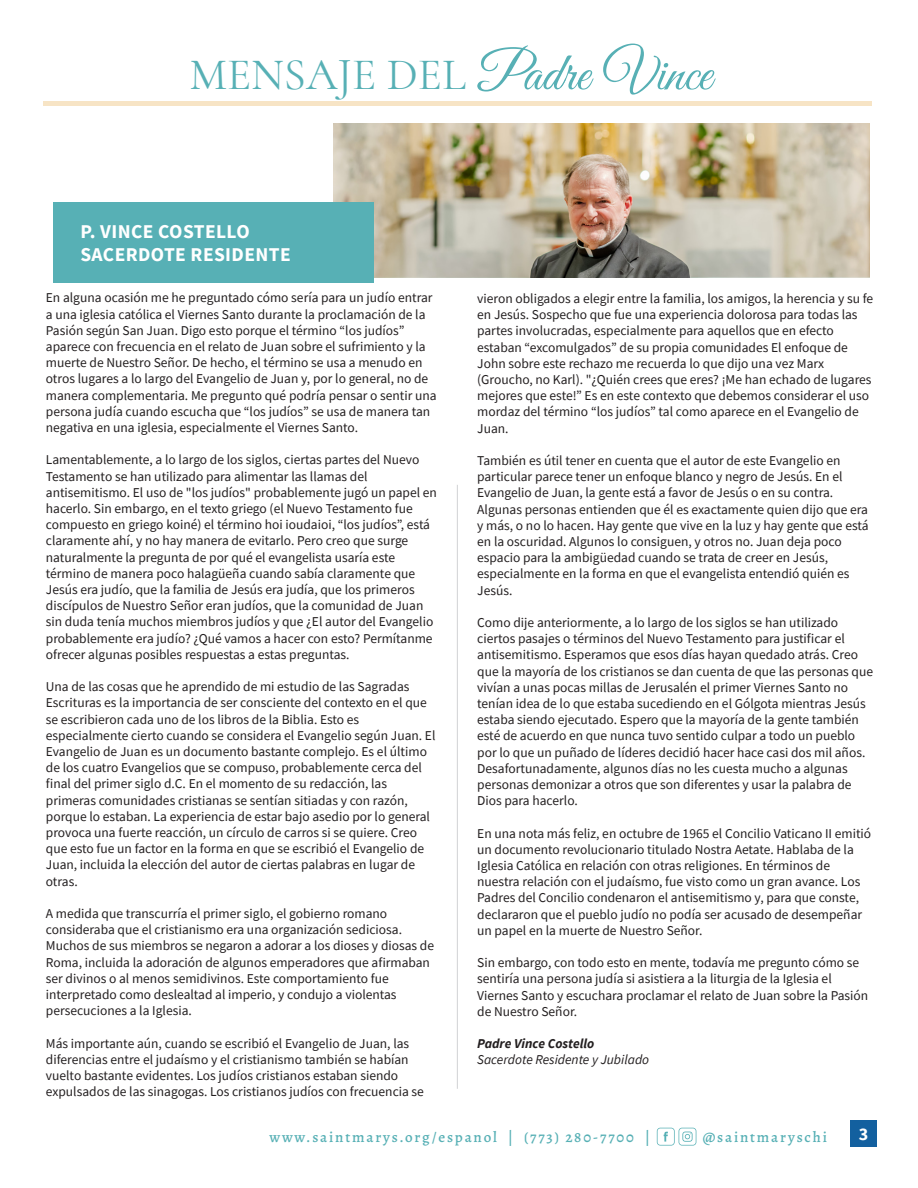
<style>
.page{position:relative;width:918px;height:1188px;background:#fff}
.page>*{position:absolute;margin:0;border:0;box-sizing:border-box;transform-origin:0 0}
.Main_Body_Text_138e6{font:45px "Cormorant";color:#57b0b5}
.Headline_2_White_Bol{font:700 19.5px "Source Sans Pro";letter-spacing:.02em;color:#fff}
.Page_Number{font:700 18px "Source Sans Pro";color:#fff}
.Footer_Right{font:500 15px "Alegreya";letter-spacing:.12em;color:#57b0b5}
.Subheader_2_Blue{font:13.5px/16.2px "Source Sans Pro";color:#231f20}
.Subheader_2_Blue-2{font:italic 13.5px "Source Sans Pro";color:#231f20}
.Subheader_2_Blue-3{font:italic 700 13.5px "Source Sans Pro";color:#231f20}
.s1{font-family:"Great Vibes";font-size:54px}
</style>
<div class="page">
<img style="left:333px;top:124px;width:536px;height:153px">
<div style="left:850px;top:1120px;width:27px;height:27px;background:#13609f"></div>
<svg style="left:657px;top:1128px;width:39px;height:18px"></svg>
<div style="left:54px;top:202px;width:320px;height:81px;background:#57b0b5"></div>
<hr style="left:457px;top:485px;width:1px;height:604px;background:#d1d2d4">
<hr style="left:43px;top:101px;width:829px;height:4px;background:#f7e4c5">
<p class="Main_Body_Text_138e6" style="left:189px;top:48px;width:524px">MENSAJE DEL <span class="s1">Padre Vince</span></p>
<p class="Headline_2_White_Bol" style="left:80px;top:218px;width:171px">P. VINCE COSTELLO</p>
<p class="Headline_2_White_Bol" style="left:80px;top:241px;width:212px">SACERDOTE RESIDENTE</p>
<p class="Subheader_2_Blue" style="left:46px;top:290px;width:392px">En alguna ocasión me he preguntado cómo sería para un judío entrar a una iglesia católica el Viernes Santo durante la proclamación de la Pasión según San Juan. Digo esto porque el término “los judíos” aparece con frecuencia en el relato de Juan sobre el sufrimiento y la muerte de Nuestro Señor. De hecho, el término se usa a menudo en otros lugares a lo largo del Evangelio de Juan y, por lo general, no de manera complementaria. Me pregunto qué podría pensar o sentir una persona judía cuando escucha que “los judíos” se usa de manera tan negativa en una iglesia, especialmente el Viernes Santo.</p>
<p class="Subheader_2_Blue" style="left:46px;top:452px;width:393px">Lamentablemente, a lo largo de los siglos, ciertas partes del Nuevo Testamento se han utilizado para alimentar las llamas del antisemitismo. El uso de "los judíos" probablemente jugó un papel en hacerlo. Sin embargo, en el texto griego (el Nuevo Testamento fue compuesto en griego koiné) el término hoi ioudaioi, “los judíos”, está claramente ahí, y no hay manera de evitarlo. Pero creo que surge naturalmente la pregunta de por qué el evangelista usaría este término de manera poco halagüeña cuando sabía claramente que Jesús era judío, que la familia de Jesús era judía, que los primeros discípulos de Nuestro Señor eran judíos, que la comunidad de Juan sin duda tenía muchos miembros judíos y que ¿El autor del Evangelio probablemente era judío? ¿Qué vamos a hacer con esto? Permítanme ofrecer algunas posibles respuestas a estas preguntas.</p>
<p class="Subheader_2_Blue" style="left:46px;top:679px;width:391px">Una de las cosas que he aprendido de mi estudio de las Sagradas Escrituras es la importancia de ser consciente del contexto en el que se escribieron cada uno de los libros de la Biblia. Esto es especialmente cierto cuando se considera el Evangelio según Juan. El Evangelio de Juan es un documento bastante complejo. Es el último de los cuatro Evangelios que se compuso, probablemente cerca del final del primer siglo d.C. En el momento de su redacción, las primeras comunidades cristianas se sentían sitiadas y con razón, porque lo estaban. La experiencia de estar bajo asedio por lo general provoca una fuerte reacción, un círculo de carros si se quiere. Creo que esto fue un factor en la forma en que se escribió el Evangelio de Juan, incluida la elección del autor de ciertas palabras en lugar de otras.</p>
<p class="Subheader_2_Blue" style="left:46px;top:905px;width:390px">A medida que transcurría el primer siglo, el gobierno romano consideraba que el cristianismo era una organización sediciosa.<br>Muchos de sus miembros se negaron a adorar a los dioses y diosas de Roma, incluida la adoración de algunos emperadores que afirmaban ser divinos o al menos semidivinos. Este comportamiento fue interpretado como deslealtad al imperio, y condujo a violentas persecuciones a la Iglesia.</p>
<p class="Subheader_2_Blue" style="left:46px;top:1035px;width:380px">Más importante aún, cuando se escribió el Evangelio de Juan, las diferencias entre el judaísmo y el cristianismo también se habían vuelto bastante evidentes. Los judíos cristianos estaban siendo expulsados de las sinagogas. Los cristianos judíos con frecuencia se</p>
<p class="Subheader_2_Blue" style="left:477px;top:290px;width:398px">vieron obligados a elegir entre la familia, los amigos, la herencia y su fe en Jesús. Sospecho que fue una experiencia dolorosa para todas las partes involucradas, especialmente para aquellos que en efecto estaban “excomulgados” de su propia comunidades El enfoque de John sobre este rechazo me recuerda lo que dijo una vez Marx (Groucho, no Karl). "¿Quién crees que eres? ¡Me han echado de lugares mejores que este!” Es en este contexto que debemos considerar el uso mordaz del término “los judíos” tal como aparece en el Evangelio de Juan.</p>
<p class="Subheader_2_Blue" style="left:477px;top:452px;width:393px">También es útil tener en cuenta que el autor de este Evangelio en particular parece tener un enfoque blanco y negro de Jesús. En el Evangelio de Juan, la gente está a favor de Jesús o en su contra.<br>Algunas personas entienden que él es exactamente quien dijo que era y más, o no lo hacen. Hay gente que vive en la luz y hay gente que está en la oscuridad. Algunos lo consiguen, y otros no. Juan deja poco espacio para la ambigüedad cuando se trata de creer en Jesús, especialmente en la forma en que el evangelista entendió quién es Jesús.</p>
<p class="Subheader_2_Blue" style="left:477px;top:614px;width:397px">Como dije anteriormente, a lo largo de los siglos se han utilizado ciertos pasajes o términos del Nuevo Testamento para justificar el antisemitismo. Esperamos que esos días hayan quedado atrás. Creo que la mayoría de los cristianos se dan cuenta de que las personas que vivían a unas pocas millas de Jerusalén el primer Viernes Santo no tenían idea de lo que estaba sucediendo en el Gólgota mientras Jesús estaba siendo ejecutado. Espero que la mayoría de la gente también esté de acuerdo en que nunca tuvo sentido culpar a todo un pueblo por lo que un puñado de líderes decidió hacer hace casi dos mil años.<br>Desafortunadamente, algunos días no les cuesta mucho a algunas personas demonizar a otros que son diferentes y usar la palabra de Dios para hacerlo.</p>
<p class="Subheader_2_Blue" style="left:477px;top:825px;width:396px">En una nota más feliz, en octubre de 1965 el Concilio Vaticano II emitió un documento revolucionario titulado Nostra Aetate. Hablaba de la Iglesia Católica en relación con otras religiones. En términos de nuestra relación con el judaísmo, fue visto como un gran avance. Los Padres del Concilio condenaron el antisemitismo y, para que conste, declararon que el pueblo judío no podía ser acusado de desempeñar un papel en la muerte de Nuestro Señor.</p>
<p class="Subheader_2_Blue" style="left:477px;top:954px;width:393px">Sin embargo, con todo esto en mente, todavía me pregunto cómo se sentiría una persona judía si asistiera a la liturgia de la Iglesia el Viernes Santo y escuchara proclamar el relato de Juan sobre la Pasión de Nuestro Señor.</p>
<p class="Subheader_2_Blue-3" style="left:477px;top:1035px;width:119px">Padre Vince Costello</p>
<p class="Subheader_2_Blue-2" style="left:477px;top:1051px;width:173px">Sacerdote Residente y Jubilado</p>
<p class="Footer_Right" style="left:269px;top:1127px;width:382px">www.saintmarys.org/espanol | (773) 280-7700 |</p>
<p class="Footer_Right" style="left:703px;top:1127px;width:126px">@saintmaryschi</p>
<p class="Page_Number" style="left:859px;top:1122px;width:11px">3</p>
</div>
